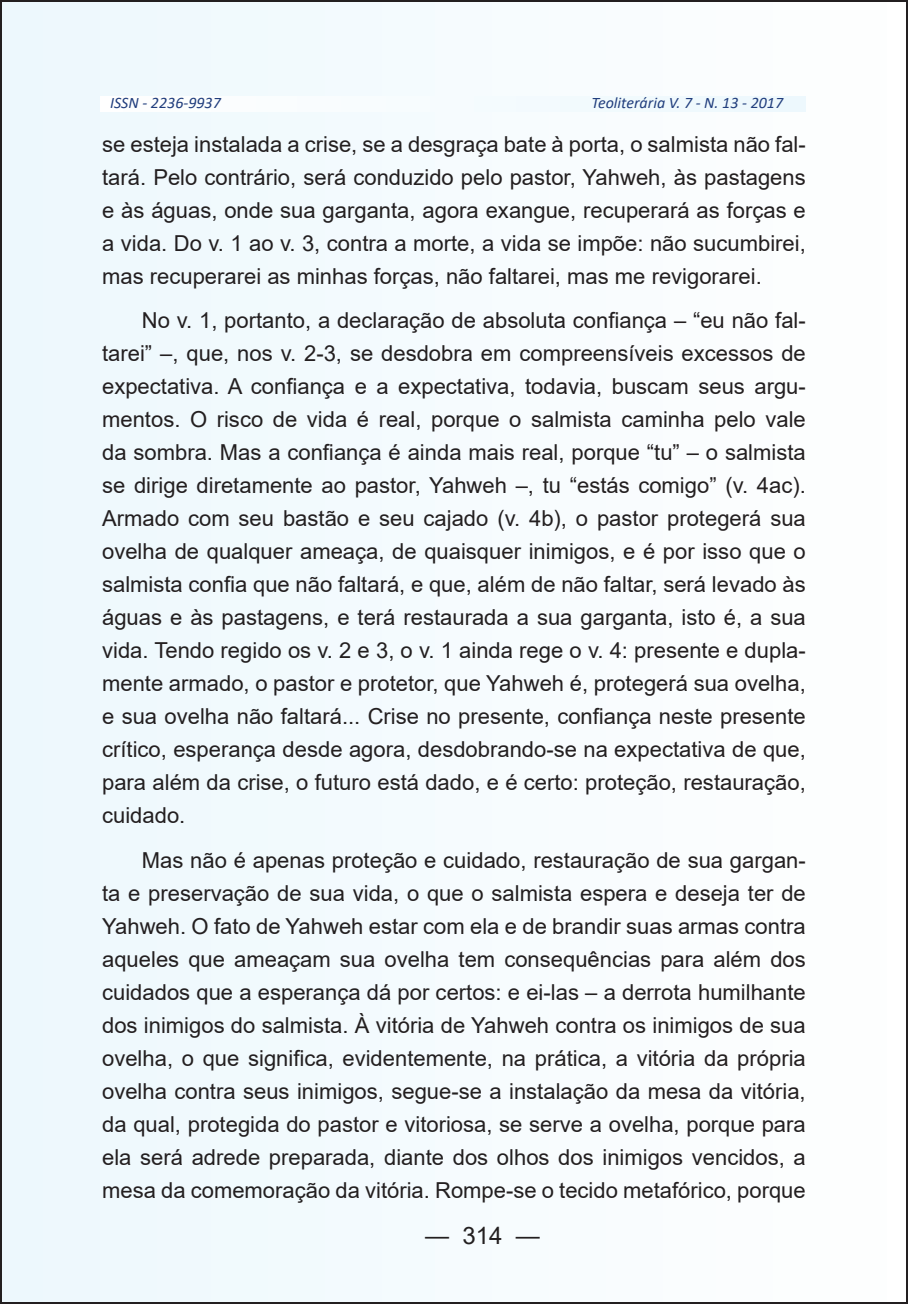
<style>
.page{position:relative;width:908px;height:1304px;background:#fff}
.page>*{position:absolute;margin:0;border:0;box-sizing:border-box;transform-origin:0 0}
.t1{font:24px "Arial";color:#231f20}
.t2{font:22px/33px "Arial";color:#231f20;text-align:justify}
.t3{font:italic 16px "Calibri";color:#213e7d}
</style>
<div class="page">
<div style="left:1px;top:1px;width:905px;height:1302px;background:#f6fbfe"></div>
<p class="t3" style="left:110px;top:92px;width:112px">ISSN - 2236-9937</p>
<p class="t3" style="left:591px;top:92px;width:193px">Teoliterária V. 7 - N. 13 - 2017</p>
<p class="t2" style="left:102px;top:128px;width:704px">se esteja instalada a crise, se a desgraça bate à porta, o salmista não fal&shy;tará. Pelo contrário, será conduzido pelo pastor, Yahweh, às pastagens e às águas, onde sua garganta, agora exangue, recuperará as forças e a vida. Do v. 1 ao v. 3, contra a morte, a vida se impõe: não sucumbirei, mas recuperarei as minhas forças, não faltarei, mas me revigorarei.</p>
<p class="t2" style="left:102px;top:304px;width:705px;text-indent:40px">No v. 1, portanto, a declaração de absoluta confiança – “eu não fal&shy;tarei” –, que, nos v. 2-3, se desdobra em compreensíveis excessos de expectativa. A confiança e a expectativa, todavia, buscam seus argu&shy;mentos. O risco de vida é real, porque o salmista caminha pelo vale da sombra. Mas a confiança é ainda mais real, porque “tu” – o salmista se dirige diretamente ao pastor, Yahweh –, tu “estás comigo” (v. 4ac).<br>Armado com seu bastão e seu cajado (v. 4b), o pastor protegerá sua ovelha de qualquer ameaça, de quaisquer inimigos, e é por isso que o salmista confia que não faltará, e que, além de não faltar, será levado às águas e às pastagens, e terá restaurada a sua garganta, isto é, a sua vida. Tendo regido os v. 2 e 3, o v. 1 ainda rege o v. 4: presente e dupla&shy;mente armado, o pastor e protetor, que Yahweh é, protegerá sua ovelha, e sua ovelha não faltará... Crise no presente, confiança neste presente crítico, esperança desde agora, desdobrando-se na expectativa de que, para além da crise, o futuro está dado, e é certo: proteção, restauração, cuidado.</p>
<p class="t2" style="left:102px;top:843px;width:704px;text-indent:40px">Mas não é apenas proteção e cuidado, restauração de sua gargan&shy;ta e preservação de sua vida, o que o salmista espera e deseja ter de Yahweh. O fato de Yahweh estar com ela e de brandir suas armas contra aqueles que ameaçam sua ovelha tem consequências para além dos cuidados que a esperança dá por certos: e ei-las – a derrota humilhante dos inimigos do salmista. À vitória de Yahweh contra os inimigos de sua ovelha, o que significa, evidentemente, na prática, a vitória da própria ovelha contra seus inimigos, segue-se a instalação da mesa da vitória, da qual, protegida do pastor e vitoriosa, se serve a ovelha, porque para ela será adrede preparada, diante dos olhos dos inimigos vencidos, a mesa da comemoração da vitória. Rompe-se o tecido metafórico, porque</p>
<p class="t1" style="left:425px;top:1218px;width:116px">— 314 —</p>
</div>
